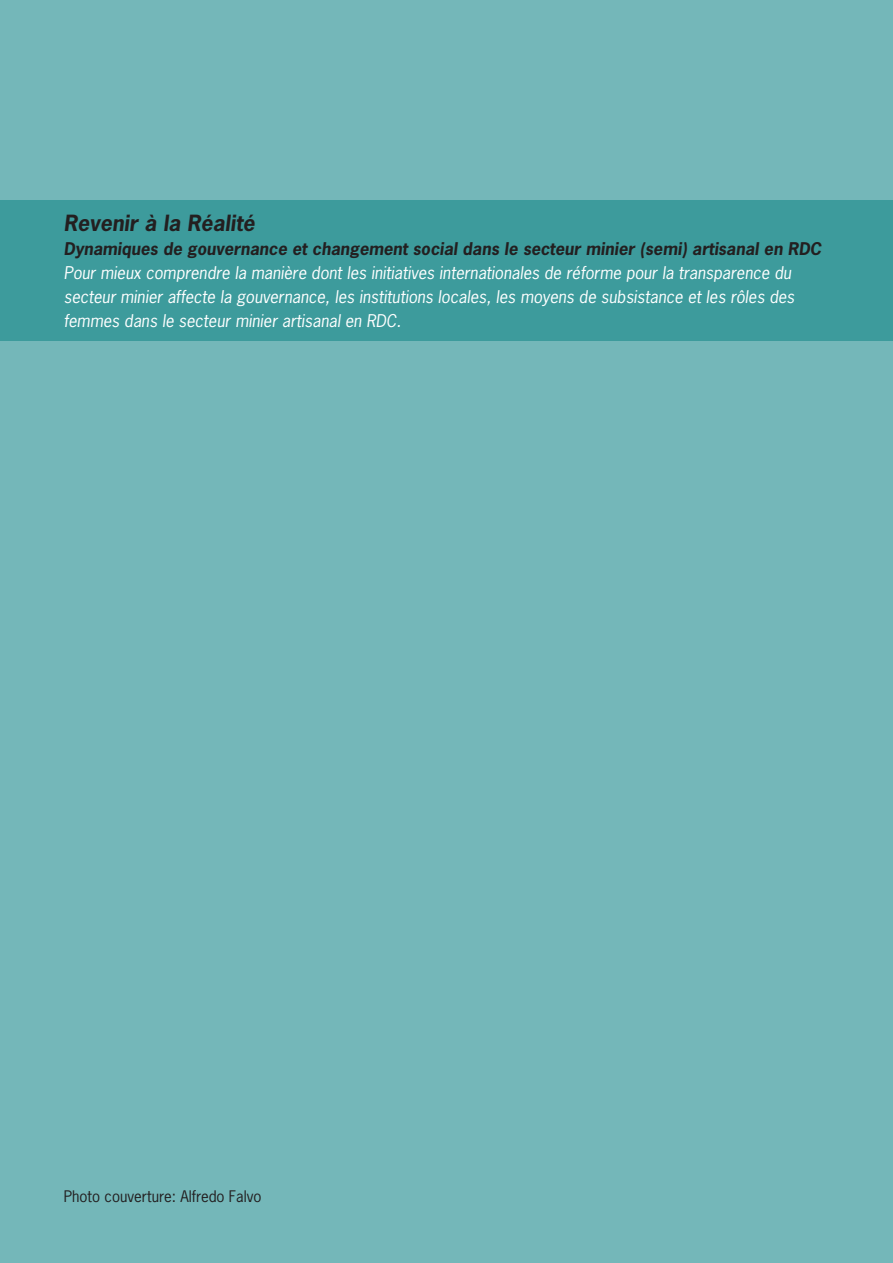
<style>
.page{position:relative;width:893px;height:1263px;background:#74b7b9}
.page>*{position:absolute;margin:0;border:0;box-sizing:border-box;transform-origin:0 0}
.basis{font:italic 700 21px "News Gothic";color:#231f20}
.basis-2{font:italic 16.5px/24px "News Gothic";color:#fff}
.basis-3{font:italic 700 16.5px "News Gothic";color:#231f20}
.noten{font:15px "News Gothic";color:#231f20}
</style>
<div class="page">
<div style="left:0;top:200px;width:893px;height:140px;background:#3d9b9c"></div>
<p class="basis" style="left:64px;top:209px;width:192px">Revenir à la Réalité</p>
<p class="basis-3" style="left:64px;top:237px;width:759px">Dynamiques de gouvernance et changement social dans le secteur minier (semi) artisanal en RDC</p>
<p class="basis-2" style="left:64px;top:260px;width:732px">Pour mieux comprendre la manière dont les initiatives internationales de réforme pour la transparence du secteur minier affecte la gouvernance, les institutions locales, les moyens de subsistance et les rôles des femmes dans le secteur minier artisanal en RDC.</p>
<p class="noten" style="left:64px;top:1187px;width:199px">Photo couverture: Alfredo Falvo</p>
</div>
